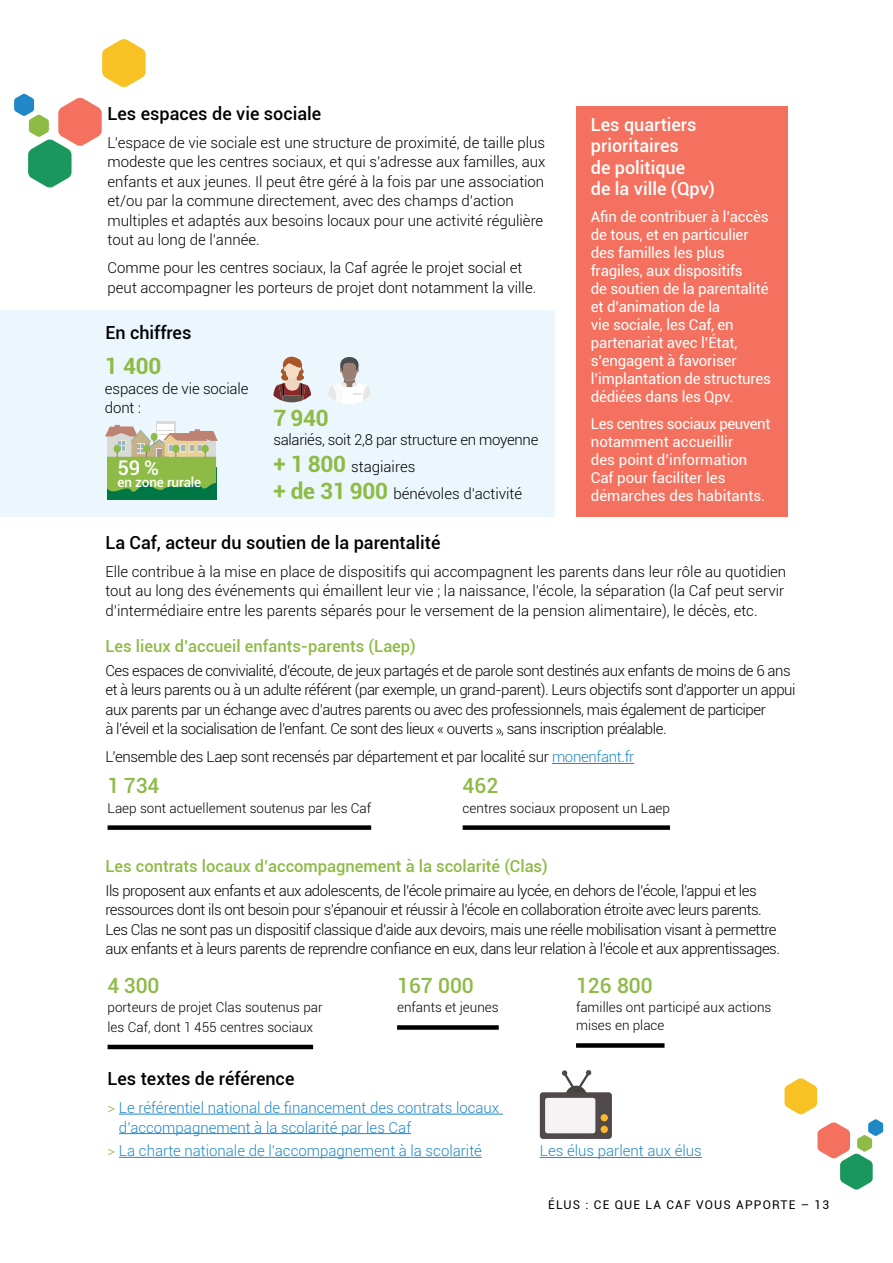
<style>
.page{position:relative;width:893px;height:1263px;background:#fff}
.page>*{position:absolute;margin:0;border:0;box-sizing:border-box;transform-origin:0 0}
.t1{font:700 22.5px "Roboto";letter-spacing:-.01em;color:#8eba46}
.t2{font:500 21px "Roboto";color:#8eba46}
.t3{font:500 20.25px "Roboto";color:#fff}
.t4{font:500 18px "Roboto";color:#000}
.t5{font:500 18px/21.6px "Roboto";color:#fff}
.t6{font:500 16.5px "Roboto";color:#8eba46}
.t7{font:300 15px/19.5px "Roboto";letter-spacing:-.02em;color:#000}
.t8{font:300 15px/19.5px "Roboto";color:#000}
.t9{font:15px/18px "Roboto";letter-spacing:-.01em;color:#fff}
.t10{font:300 15px/19.5px "Roboto";color:#2088c6}
.t11{font:300 13.5px/19.5px "Roboto";color:#000}
.t12{font:500 13.5px "Roboto";letter-spacing:-.01em;color:#fff}
.t13{font:12px "Roboto";letter-spacing:.1em;color:#000}
.s1{font-weight:700;font-size:22.5px;color:#8eba46}
.s2{color:#2088c6}
.s3{color:#8eba46}
</style>
<div class="page">
<svg style="left:102px;top:39px;width:44px;height:48px"></svg>
<svg style="left:14px;top:94px;width:88px;height:93px"></svg>
<svg style="left:784px;top:1078px;width:99px;height:111px"></svg>
<hr style="left:552px;top:763px;width:82px;height:1px;background:#2088c6">
<svg style="left:496px;top:729px;width:6px;height:5px"></svg>
<div style="left:108px;top:825px;width:263px;height:5px;background:#000"></div>
<div style="left:463px;top:825px;width:207px;height:5px;background:#000"></div>
<hr style="left:108px;top:1045px;width:205px;height:4px;background:#000">
<div style="left:397px;top:1025px;width:102px;height:5px;background:#000"></div>
<div style="left:576px;top:1043px;width:88px;height:5px;background:#000"></div>
<div style="left:576px;top:106px;width:212px;height:411px;background:#f3715e"></div>
<div style="left:0;top:311px;width:554px;height:206px;background:#ebf7fc"></div>
<svg style="left:328px;top:357px;width:43px;height:47px"></svg>
<svg style="left:273px;top:356px;width:38px;height:46px"></svg>
<div style="left:107px;top:467px;width:109px;height:33px;background:#007845"></div>
<div style="left:156px;top:421px;width:19px;height:41px;background:#d8dad6"></div>
<svg style="left:105px;top:424px;width:113px;height:72px"></svg>
<hr style="left:119px;top:1114px;width:384px;height:1px;background:#2088c6">
<hr style="left:119px;top:1133px;width:292px;height:1px;background:#2088c6">
<hr style="left:119px;top:1157px;width:363px;height:1px;background:#2088c6">
<svg style="left:562px;top:1070px;width:29px;height:22px"></svg>
<div style="left:540px;top:1092px;width:72px;height:47px;background:#4f4949;border-radius:3px"></div>
<div style="left:545px;top:1098px;width:50px;height:35px;background:#f5f3f3;border-radius:3px"></div>
<div style="left:601px;top:1114px;width:7px;height:7px;background:#fdb92e;border-radius:50%"></div>
<div style="left:601px;top:1126px;width:7px;height:7px;background:#fdb92e;border-radius:50%"></div>
<hr style="left:540px;top:1157px;width:162px;height:1px;background:#2088c6">
<p class="t4" style="left:108px;top:101px;width:215px">Les espaces de vie sociale</p>
<p class="t8" style="left:108px;top:132px;width:439px">L’espace de vie sociale est une structure de proximité, de taille plus modeste que les centres sociaux, et qui s’adresse aux familles, aux enfants et aux jeunes. Il peut être géré à la fois par une association et/ou par la commune directement, avec des champs d’action multiples et adaptés aux besoins locaux pour une activité régulière tout au long de l’année.</p>
<p class="t8" style="left:108px;top:258px;width:430px">Comme pour les centres sociaux, la Caf agrée le projet social et peut accompagner les porteurs de projet dont notamment la ville.</p>
<p class="t4" style="left:105px;top:320px;width:87px">En chiffres</p>
<h1 class="t1" style="left:105px;top:351px;width:58px">1 400</h1>
<p class="t7" style="left:105px;top:378px;width:145px">espaces de vie sociale dont :</p>
<h3 class="t3" style="left:118px;top:453px;width:43px">59 %</h3>
<p class="t12" style="left:118px;top:473px;width:85px">en zone rurale</p>
<h1 class="t1" style="left:273px;top:402px;width:57px">7 940</h1>
<p class="t7" style="left:273px;top:426px;width:267px;line-height:26.5px">salariés, soit 2,8 par structure en moyenne <span class="s1">+ 1 800</span> stagiaires<br><span class="s1">+ de 31 900</span> bénévoles d’activité</p>
<p class="t5" style="left:591px;top:113px;width:126px">Les quartiers prioritaires<br>de politique<br>de la ville (Qpv)</p>
<p class="t9" style="left:591px;top:207px;width:182px">Afin de contribuer à l’accès de tous, et en particulier des familles les plus fragiles, aux dispositifs<br>de soutien de la parentalité et d’animation de la<br>vie sociale, les Caf, en partenariat avec l’État, s’engagent à favoriser l’implantation de structures dédiées dans les Qpv.</p>
<p class="t9" style="left:591px;top:414px;width:181px">Les centres sociaux peuvent notamment accueillir<br>des point d’information<br>Caf pour faciliter les démarches des habitants.</p>
<p class="t4" style="left:105px;top:529px;width:336px">La Caf, acteur du soutien de la parentalité</p>
<p class="t8" style="left:105px;top:561px;width:682px">Elle contribue à la mise en place de dispositifs qui accompagnent les parents dans leur rôle au quotidien tout au long des événements qui émaillent leur vie ; la naissance, l’école, la séparation (la Caf peut servir d’intermédiaire entre les parents séparés pour le versement de la pension alimentaire), le décès, etc.</p>
<p class="t6" style="left:105px;top:635px;width:312px">Les lieux d’accueil enfants-parents (Laep)</p>
<p class="t7" style="left:105px;top:660px;width:692px">Ces espaces de convivialité, d’écoute, de jeux partagés et de parole sont destinés aux enfants de moins de 6 ans et à leurs parents ou à un adulte référent (par exemple, un grand-parent). Leurs objectifs sont d’apporter un appui aux parents par un échange avec d’autres parents ou avec des professionnels, mais également de participer<br>à l’éveil et la socialisation de l’enfant. Ce sont des lieux « ouverts , sans inscription préalable.</p>
<p class="t7" style="left:105px;top:747px;width:530px">L’ensemble des Laep sont recensés par département et par localité sur <span class="s2">monenfant.fr</span></p>
<h2 class="t2" style="left:108px;top:771px;width:53px">1 734</h2>
<p class="t11" style="left:108px;top:798px;width:265px">Laep sont actuellement soutenus par les Caf</p>
<h2 class="t2" style="left:463px;top:771px;width:37px">462</h2>
<p class="t11" style="left:463px;top:798px;width:209px">centres sociaux proposent un Laep</p>
<p class="t6" style="left:105px;top:854px;width:444px">Les contrats locaux d’accompagnement à la scolarité (Clas)</p>
<p class="t7" style="left:105px;top:880px;width:676px">Ils proposent aux enfants et aux adolescents, de l’école primaire au lycée, en dehors de l’école, l’appui et les ressources dont ils ont besoin pour s’épanouir et réussir à l’école en collaboration étroite avec leurs parents.<br>Les Clas ne sont pas un dispositif classique d’aide aux devoirs, mais une réelle mobilisation visant à permettre aux enfants et à leurs parents de reprendre confiance en eux, dans leur relation à l’école et aux apprentissages.</p>
<h2 class="t2" style="left:108px;top:971px;width:53px">4 300</h2>
<p class="t11" style="left:108px;top:997px;width:217px">porteurs de projet Clas soutenus par les Caf, dont 1 455 centres sociaux</p>
<h2 class="t2" style="left:397px;top:971px;width:78px">167 000</h2>
<p class="t11" style="left:397px;top:997px;width:103px">enfants et jeunes</p>
<h2 class="t2" style="left:576px;top:971px;width:78px">126 800</h2>
<p class="t11" style="left:576px;top:998px;width:197px;line-height:18px">familles ont participé aux actions mises en place</p>
<p class="t4" style="left:108px;top:1066px;width:188px">Les textes de référence</p>
<p class="t10" style="left:119px;top:1097px;width:382px;text-indent:-11px"><span class="s3">&gt;</span> Le référentiel national de financement des contrats locaux d’accompagnement à la scolarité par les Caf</p>
<p class="t10" style="left:108px;top:1141px;width:376px"><span class="s3">&gt;</span> La charte nationale de l’accompagnement à la scolarité</p>
<p class="t10" style="left:540px;top:1141px;width:164px">Les élus parlent aux élus</p>
<p class="t13" style="left:548px;top:1196px;width:283px">Élus : ce que la Caf vous apporte – 13</p>
</div>
